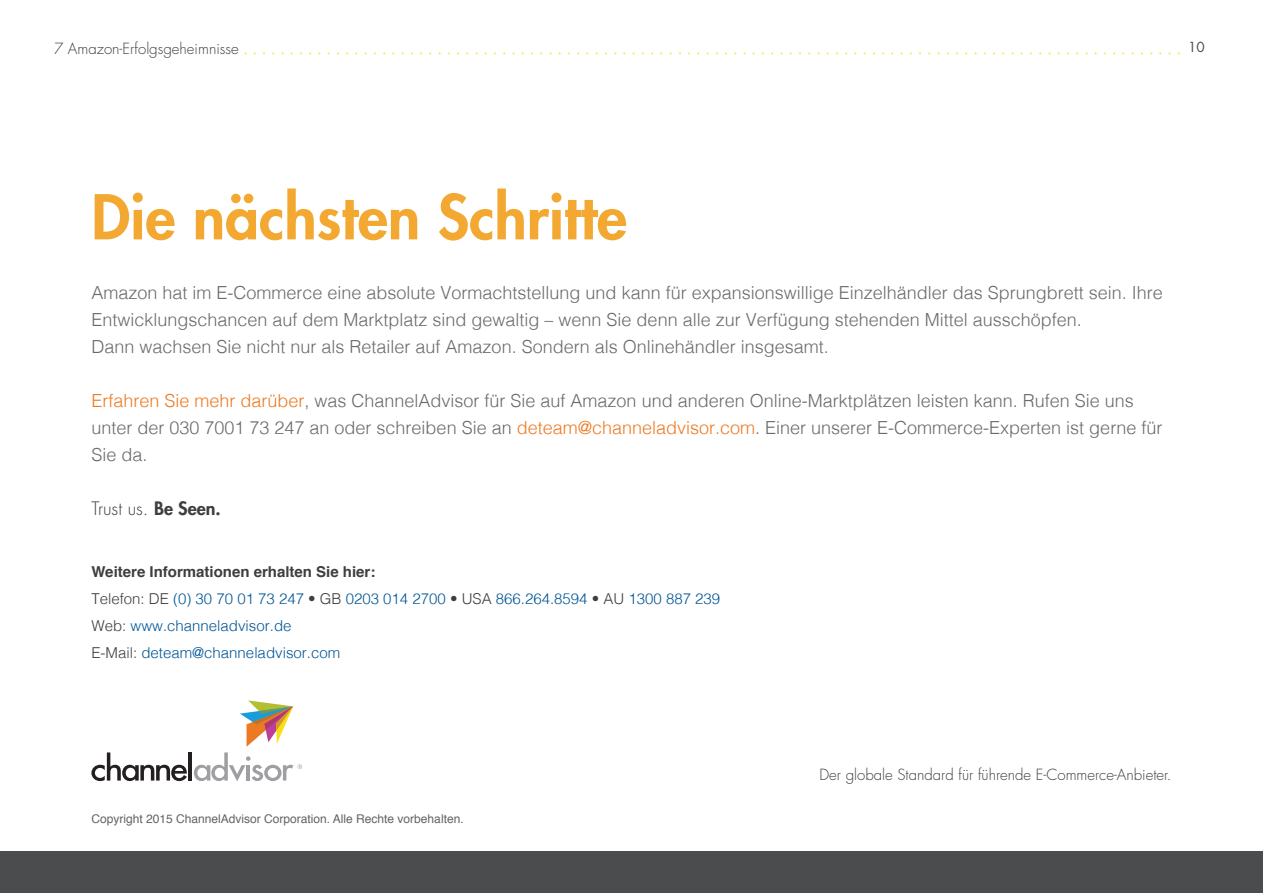
<style>
.page{position:relative;width:1263px;height:893px;background:#fff}
.page>*{position:absolute;margin:0;border:0;box-sizing:border-box;transform-origin:0 0}
.t1{font:800 60px "Futura Std";color:#f3a831}
.t2{font:300 18px/27px "Helvetica";color:#696a69}
.t3{font:300 18px "Futura Std";color:#3e3e3f}
.t4{font:300 15px/27px "Helvetica";color:#005595}
.t5{font:15px "Futura Std";color:#f8df11}
.t6{font:300 15px "Futura Std";color:#3e3e3f}
.Copy{font:12px "Helvetica";color:#636366}
.s1{font-weight:300;color:#3e3e3f}
.s2{font-size:13.5px;color:#4b4c4d}
.s3{color:#ec7a23}
.s4{font-weight:800}
.s5{font-weight:700;color:#3e3e3f}
.s6{color:#3e3e3f}
</style>
<div class="page">
<div style="left:0;top:851px;width:1263px;height:42px;background:#4b4c4d"></div>
<svg style="left:91px;top:752px;width:96px;height:29px"></svg>
<hr style="left:188px;top:752px;width:4px;height:29px;background:#231f20">
<svg style="left:194px;top:700px;width:108px;height:81px"></svg>
<p class="t5" style="left:54px;top:38px;width:1152px"><span class="s1">7 Amazon-Erfolgsgeheimnisse</span> . . . . . . . . . . . . . . . . . . . . . . . . . . . . . . . . . . . . . . . . . . . . . . . . . . . . . . . . . . . . . . . . . . . . . . . . . . . . . . . . . . . . . . . . . . . . . . . . . . . . . . <span class="s2">10</span></p>
<p class="t1" style="left:91px;top:179px;width:537px">Die nächsten Schritte</p>
<p class="t2" style="left:91px;top:278px;width:1073px">Amazon hat im E-Commerce eine absolute Vormachtstellung und kann für expansionswillige Einzelhändler das Sprungbrett sein. Ihre</p>
<p class="t2" style="left:91px;top:305px;width:992px">Entwicklungschancen auf dem Marktplatz sind gewaltig – wenn Sie denn alle zur Verfügung stehenden Mittel ausschöpfen.</p>
<p class="t2" style="left:91px;top:332px;width:739px">Dann wachsen Sie nicht nur als Retailer auf Amazon. Sondern als Onlinehändler insgesamt.</p>
<p class="t2" style="left:91px;top:386px;width:1072px"><span class="s3">Erfahren Sie mehr darüber</span>, was ChannelAdvisor für Sie auf Amazon und anderen Online-Marktplätzen leisten kann. Rufen Sie uns unter der 030 7001 73 247 an oder schreiben Sie an <span class="s3">deteam@channeladvisor.com</span>. Einer unserer E-Commerce-Experten ist gerne für<br>Sie da.</p>
<p class="t3" style="left:91px;top:498px;width:131px">Trust us. <span class="s4">Be Seen.</span></p>
<p class="t4" style="left:91px;top:557px;width:630px"><span class="s5">Weitere Informationen erhalten Sie hier:<br></span><span class="s6">Telefon: DE</span> (0) 30 70 01 73 247 <span class="s6">• GB</span> 0203 014 2700 <span class="s6">• USA</span> 866.264.8594 <span class="s6">• AU</span> 1300 887 239</p>
<p class="t4" style="left:91px;top:611px;width:202px"><span class="s6">Web:</span> www.channeladvisor.de</p>
<p class="t4" style="left:91px;top:638px;width:250px"><span class="s6">E-Mail:</span> deteam@channeladvisor.com</p>
<p class="Copy" style="left:91px;top:810px;width:374px">Copyright 2015 ChannelAdvisor Corporation. Alle Rechte vorbehalten.</p>
<p class="t6" style="left:819px;top:765px;width:354px">Der globale Standard für führende E-Commerce-Anbieter.</p>
</div>
